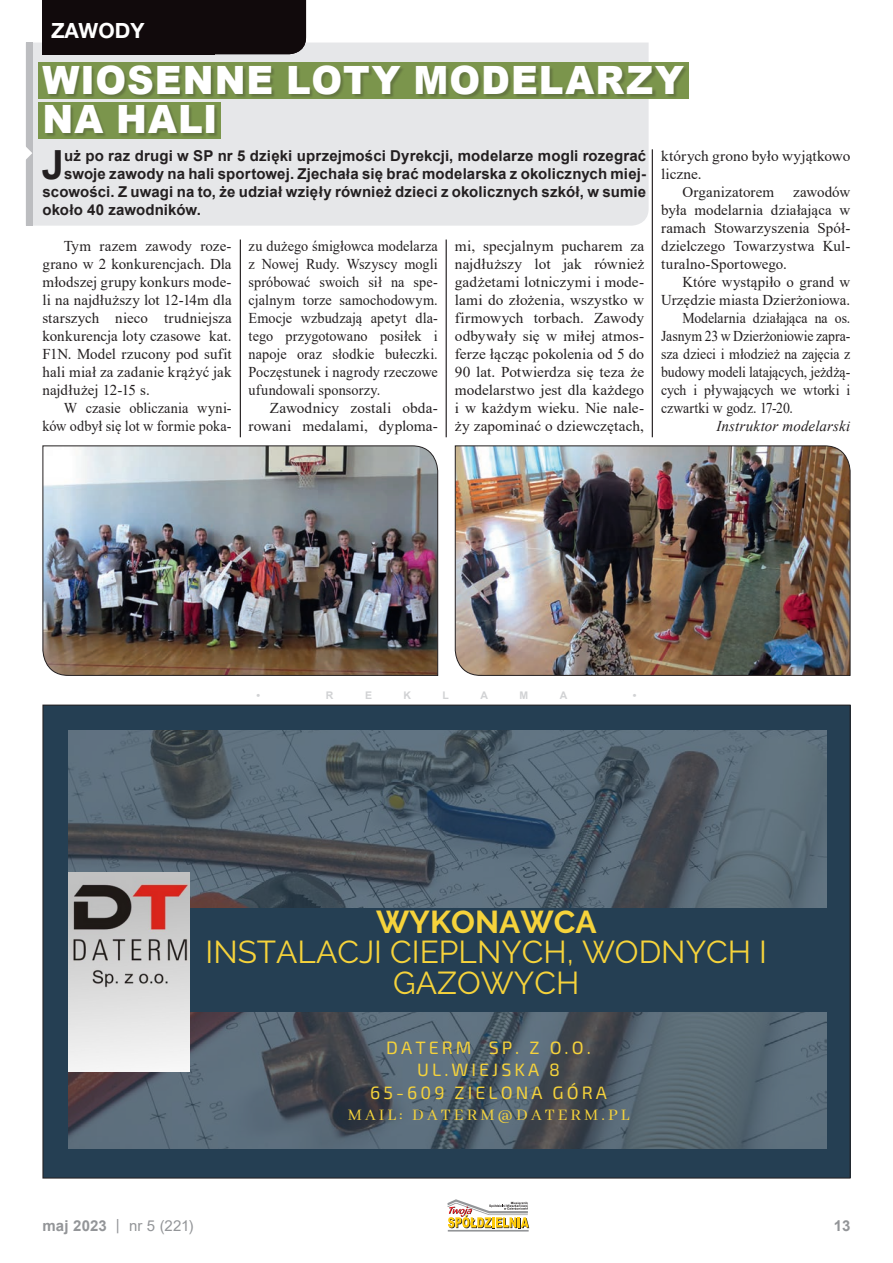
<style>
.page{position:relative;width:893px;height:1263px;background:#fff}
.page>*{position:absolute;margin:0;border:0;box-sizing:border-box;transform-origin:0 0}
.t1{font:700 40.2px "Arial";color:#231f20}
.t2{font:900 39px/39px "Arial";letter-spacing:.025em;color:#fff;scale:.95 1}
.t3{font:31.65px/30.5px "Raleway";color:#f6d33b;text-align:center}
.t4{font:700 31.65px "Raleway";color:#f6d33b}
.t5{font:700 21px "Helvetica Neue LT Pro";color:#fff}
.t6{font:17.85px/22.8px "Exo 2";letter-spacing:.17em;color:#f6d33b;text-align:center}
.t7{font:17.85px "Abhaya Libre";letter-spacing:.17em;color:#f6d33b}
.t8{font:15px/18px "Times New Roman";letter-spacing:.005em;color:#231f20;text-align:justify}
.t9{font:15px/18px "Times New Roman";letter-spacing:.005em;color:#231f20;text-align:right;scale:.95 1}
.t10{font:700 15px "Arial";letter-spacing:.01em;color:#231f20}
.t11{font:15px "Times New Roman";letter-spacing:.005em;color:#231f20;scale:.92 1}
.t12{font:italic 15px "Times New Roman";letter-spacing:.005em;color:#231f20}
.t13{font:15px "Arial";color:#939598}
.t14{font:700 15px "Arial";color:#939598}
.t15{font:700 10.5px "Arial";color:#d1d2d4}
.s1{font-weight:700}
</style>
<div class="page">
<hr style="left:448px;top:1230px;width:81px;height:1px;background:#939598">
<svg style="left:447px;top:1199px;width:82px;height:29px"></svg>
<div style="left:32px;top:43px;width:617px;height:183px;background:#e6e7e9"></div>
<div style="left:26px;top:43px;width:6px;height:183px;background:#bcbdc0"></div>
<img style="left:42px;top:445px;width:396px;height:231px">
<img style="left:454px;top:445px;width:397px;height:231px">
<div style="left:43px;top:0;width:263px;height:54px;background:#110a0c"></div>
<svg style="left:26px;top:147px;width:6px;height:12px"></svg>
<div style="left:38px;top:63px;width:651px;height:36px;background:#7b954c"></div>
<div style="left:38px;top:102px;width:183px;height:36px;background:#7b954c"></div>
<div style="left:43px;top:66px;width:645px;height:71px;background:#231f20;opacity:.25"></div>
<hr style="left:446px;top:240px;width:1px;height:197px;background:#231f20">
<hr style="left:652px;top:149px;width:1px;height:288px;background:#231f20">
<hr style="left:240px;top:240px;width:1px;height:197px;background:#231f20">
<div style="left:43px;top:705px;width:807px;height:473px;background:#253f53"></div>
<img style="left:69px;top:730px;width:758px;height:418px">
<div style="left:43px;top:908px;width:807px;height:104px;background:#253f53"></div>
<img style="left:69px;top:872px;width:121px;height:199px">
<h3 class="t5" style="left:51px;top:18px;width:95px">ZAWODY</h3>
<h2 class="t2" style="left:43px;top:60px;width:677px">WIOSENNE LOTY MODELARZY<br>NA HALI</h2>
<h1 class="t1" style="left:42px;top:137px;width:24px">J</h1>
<p class="t10" style="left:64px;top:145px;width:583px">uż po raz drugi w SP nr 5 dzięki uprzejmości Dyrekcji, modelarze mogli rozegrać</p>
<p class="t8" style="left:661px;top:147px;width:191px">których grono było wyjątkowo</p>
<p class="t8" style="left:661px;top:165px;width:42px">liczne.</p>
<p class="t8" style="left:682px;top:183px;width:93px">Organizatorem</p>
<p class="t10" style="left:64px;top:163px;width:583px">swoje zawody na hali sportowej. Zjechała się brać modelarska z okolicznych miej-</p>
<p class="t10" style="left:43px;top:181px;width:605px">scowości. Z uwagi na to, że udział wzięły również dzieci z okolicznych szkół, w sumie</p>
<p class="t10" style="left:43px;top:199px;width:160px">około 40 zawodników.</p>
<p class="t8" style="left:661px;top:183px;width:191px;text-indent:132px">zawodów była modelarnia działająca w ramach Stowarzyszenia Spół&shy;dzielczego Towarzystwa Kul&shy;turalno-Sportowego.</p>
<p class="t8" style="left:682px;top:273px;width:169px">Które wystąpiło o grand w</p>
<p class="t8" style="left:661px;top:291px;width:191px">Urzędzie miasta Dzierżoniowa.</p>
<p class="t11" style="left:682px;top:308px;width:184px">Modelarnia działająca na os.</p>
<p class="t11" style="left:661px;top:326px;width:207px">Jasnym 23 w Dzierżoniowie zapra-</p>
<p class="t11" style="left:661px;top:344px;width:207px">sza dzieci i młodzież na zajęcia z</p>
<p class="t11" style="left:661px;top:362px;width:207px">budowy modeli latających, jeżdżą-</p>
<p class="t11" style="left:661px;top:380px;width:207px">cych i pływających we wtorki i</p>
<p class="t11" style="left:661px;top:398px;width:145px">czwartki w godz. 17-20.</p>
<p class="t12" style="left:716px;top:416px;width:135px">Instruktor modelarski</p>
<p class="t8" style="left:455px;top:237px;width:191px">mi, specjalnym pucharem za najdłuższy lot jak również gadżetami lotniczymi i mode&shy;lami do złożenia, wszystko w firmowych torbach. Zawody odbywały się w miłej atmos&shy;ferze łącząc pokolenia od 5 do 90 lat. Potwierdza się teza że modelarstwo jest dla każdego i w każdym wieku. Nie nale&shy;ży zapominać o dziewczętach,</p>
<p class="t8" style="left:42px;top:237px;width:191px;text-indent:21px">Tym razem zawody roze&shy;grano w 2 konkurencjach. Dla młodszej grupy konkurs mode&shy;li na najdłuższy lot 12-14m dla starszych nieco trudniejsza konkurencja loty czasowe kat.<br>F1N. Model rzucony pod sufit hali miał za zadanie krążyć jak najdłużej 12-15 s.</p>
<p class="t9" style="left:42px;top:399px;width:201px">W czasie obliczania wyni&shy;ków odbył się lot w formie poka-</p>
<p class="t9" style="left:249px;top:237px;width:201px;text-align:justify">zu dużego śmigłowca modelarza z Nowej Rudy. Wszyscy mogli spróbować swoich sił na spe&shy;cjalnym torze samochodowym.<br>Emocje wzbudzają apetyt dla&shy;tego przygotowano posiłek i napoje oraz słodkie bułeczki.<br>Poczęstunek i nagrody rzeczowe ufundowali sponsorzy.</p>
<p class="t8" style="left:249px;top:399px;width:191px;text-align:right">Zawodnicy zostali obda&shy;rowani medalami, dyploma-</p>
<p class="t15" style="left:256px;top:688px;width:5px">•</p>
<p class="t15" style="left:326px;top:688px;width:9px">R</p>
<p class="t15" style="left:365px;top:688px;width:9px">E</p>
<p class="t15" style="left:403px;top:688px;width:9px">K</p>
<p class="t15" style="left:443px;top:688px;width:8px">L</p>
<p class="t15" style="left:480px;top:688px;width:9px">A</p>
<p class="t15" style="left:520px;top:688px;width:10px">M</p>
<p class="t15" style="left:560px;top:688px;width:9px">A</p>
<p class="t15" style="left:633px;top:688px;width:5px">•</p>
<h3 class="t4" style="left:376px;top:903px;width:222px">WYKONAWCA</h3>
<h3 class="t3" style="left:206px;top:937px;width:563px">INSTALACJI CIEPLNYCH, WODNYCH I<br>GAZOWYCH</h3>
<p class="t6" style="left:370px;top:1036px;width:238px">DATERM SP. Z O.O.<br>UL.WIEJSKA 8<br>65-609 ZIELONA GÓRA</p>
<p class="t7" style="left:348px;top:1105px;width:283px">MAIL: DATERM@DATERM.PL</p>
<p class="t13" style="left:43px;top:1215px;width:152px"><span class="s1">maj 2023</span> | nr 5 (221)</p>
<p class="t14" style="left:834px;top:1215px;width:18px">13</p>
</div>
